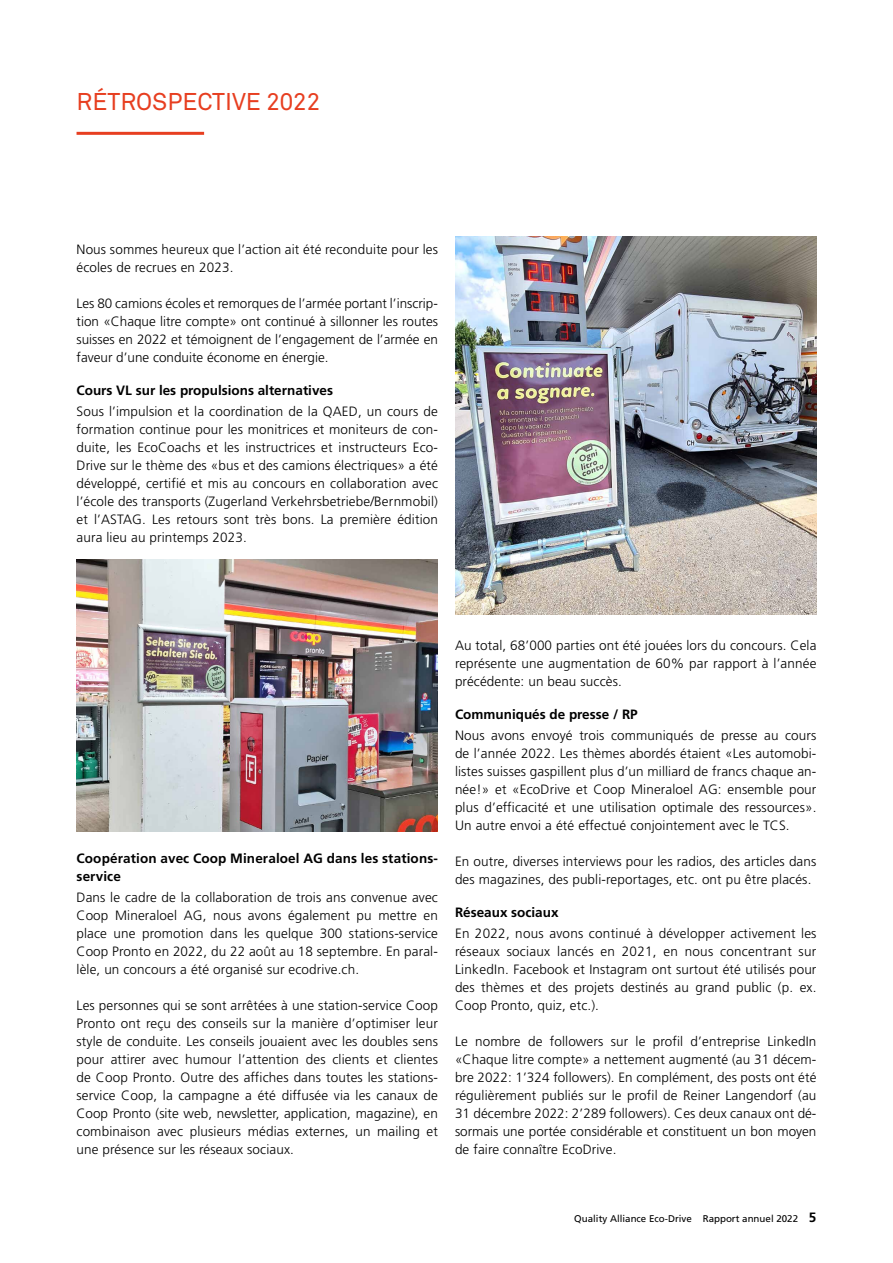
<style>
.page{position:relative;width:893px;height:1263px;background:#fff}
.page>*{position:absolute;margin:0;border:0;box-sizing:border-box;transform-origin:0 0}
.t1{font:24px "Akkurat Std";color:#e73e20}
.t2{font:300 13.5px/18px "Frutiger LT Std";letter-spacing:.01em;color:#000;text-align:justify}
.t3{font:700 13.5px/18px "Frutiger LT Std";color:#000}
.t4{font:9.75px "Frutiger LT Std";color:#000}
.s1{font-weight:700;font-size:13.5px}
</style>
<div class="page">
<hr style="left:77px;top:132px;width:127px;height:3px;background:#e73e20">
<img style="left:455px;top:236px;width:361px;height:378px">
<img style="left:77px;top:560px;width:361px;height:271px">
<h1 class="t1" style="left:77px;top:88px;width:245px">RÉTROSPECTIVE 2022</h1>
<p class="t2" style="left:77px;top:241px;width:363px">Nous sommes heureux que l’action ait été reconduite pour les écoles de recrues en 2023.</p>
<p class="t2" style="left:77px;top:295px;width:363px">Les 80 camions écoles et remorques de l’armée portant l’inscrip&shy;tion «Chaque litre compte» ont continué à sillonner les routes suisses en 2022 et témoignent de l’engagement de l’armée en faveur d’une conduite économe en énergie.</p>
<p class="t3" style="left:77px;top:381px;width:258px">Cours VL sur les propulsions alternatives</p>
<p class="t2" style="left:77px;top:403px;width:363px">Sous l’impulsion et la coordination de la QAED, un cours de formation continue pour les monitrices et moniteurs de con&shy;duite, les EcoCoachs et les instructrices et instructeurs Eco-Drive sur le thème des «bus et des camions électriques» a été développé, certifié et mis au concours en collaboration avec l’école des transports (Zugerland Verkehrsbetriebe/Bernmobil) et l’ASTAG. Les retours sont très bons. La première édition aura lieu au printemps 2023.</p>
<p class="t3" style="left:77px;top:849px;width:363px">Coopération avec Coop Mineraloel AG dans les stations&shy;service</p>
<p class="t2" style="left:77px;top:889px;width:363px">Dans le cadre de la collaboration de trois ans convenue avec Coop Mineraloel AG, nous avons également pu mettre en place une promotion dans les quelque 300 stations-service Coop Pronto en 2022, du 22 août au 18 septembre. En paral&shy;lèle, un concours a été organisé sur ecodrive.ch.</p>
<p class="t2" style="left:77px;top:997px;width:363px">Les personnes qui se sont arrêtées à une station-service Coop Pronto ont reçu des conseils sur la manière d’optimiser leur style de conduite. Les conseils jouaient avec les doubles sens pour attirer avec humour l’attention des clients et clientes de Coop Pronto. Outre des affiches dans toutes les stations&shy;service Coop, la campagne a été diffusée via les canaux de Coop Pronto (site web, newsletter, application, magazine), en combinaison avec plusieurs médias externes, un mailing et une présence sur les réseaux sociaux.</p>
<p class="t2" style="left:455px;top:637px;width:363px">Au total, 68’000 parties ont été jouées lors du concours. Cela représente une augmentation de 60% par rapport à l’année précédente: un beau succès.</p>
<p class="t3" style="left:455px;top:705px;width:184px">Communiqués de presse / RP</p>
<p class="t2" style="left:455px;top:727px;width:363px">Nous avons envoyé trois communiqués de presse au cours de l’année 2022. Les thèmes abordés étaient «Les automobi&shy;listes suisses gaspillent plus d’un milliard de francs chaque an&shy;née!» et «EcoDrive et Coop Mineraloel AG: ensemble pour plus d’efficacité et une utilisation optimale des ressources».<br>Un autre envoi a été effectué conjointement avec le TCS.</p>
<p class="t2" style="left:455px;top:853px;width:363px">En outre, diverses interviews pour les radios, des articles dans des magazines, des publi-reportages, etc. ont pu être placés.</p>
<p class="t3" style="left:455px;top:903px;width:105px">Réseaux sociaux</p>
<p class="t2" style="left:455px;top:925px;width:363px">En 2022, nous avons continué à développer activement les réseaux sociaux lancés en 2021, en nous concentrant sur LinkedIn. Facebook et Instagram ont surtout été utilisés pour des thèmes et des projets destinés au grand public (p. ex.<br>Coop Pronto, quiz, etc.).</p>
<p class="t2" style="left:455px;top:1033px;width:363px">Le nombre de followers sur le profil d’entreprise LinkedIn «Chaque litre compte» a nettement augmenté (au 31 décem&shy;bre 2022: 1’324 followers). En complément, des posts ont été régulièrement publiés sur le profil de Reiner Langendorf (au 31 décembre 2022: 2’289 followers). Ces deux canaux ont dé&shy;sormais une portée considérable et constituent un bon moyen de faire connaître EcoDrive.</p>
<p class="t4" style="left:574px;top:1213px;width:244px">Quality Alliance Eco-Drive Rapport annuel 2022 <span class="s1">5</span></p>
</div>
